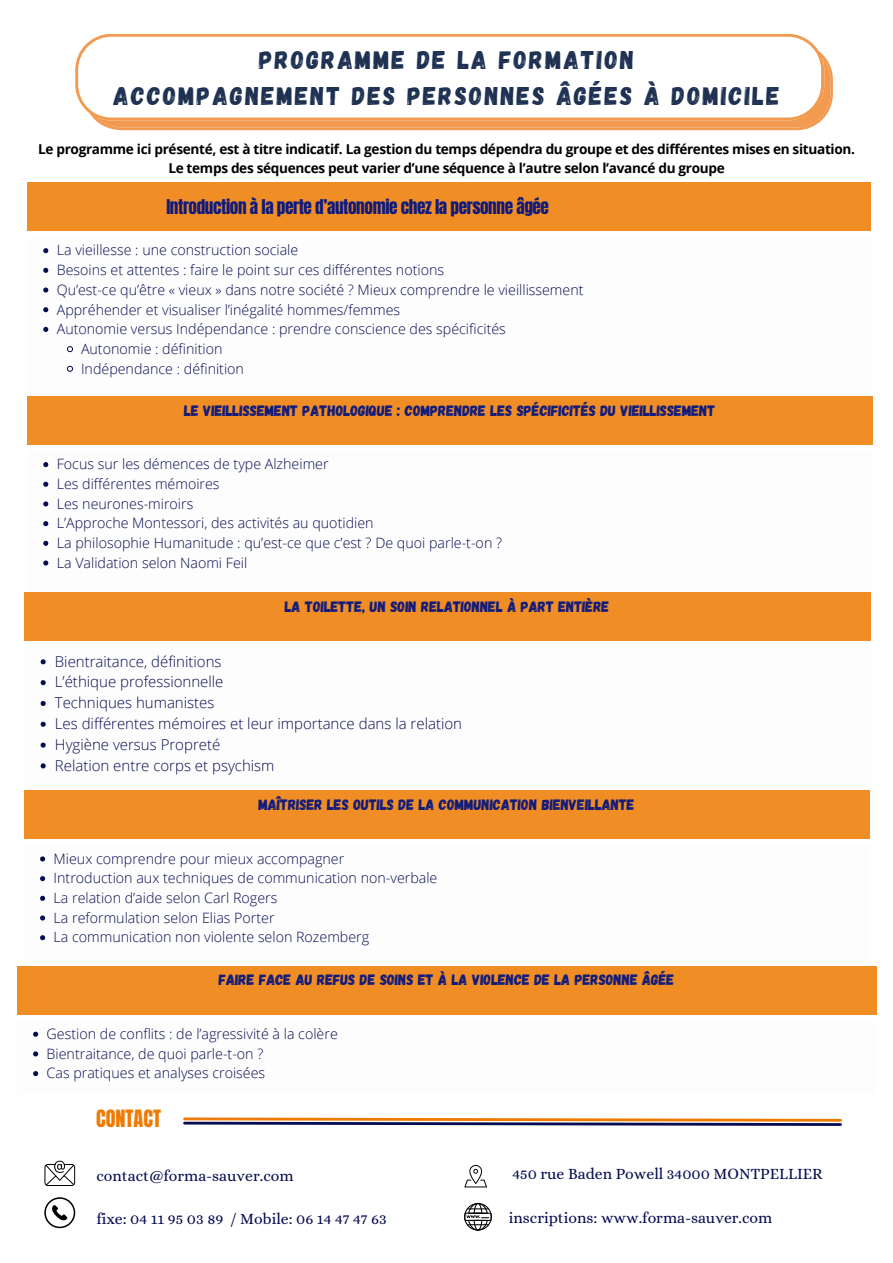
<style>
.page{position:relative;width:893px;height:1263px;background:#fff}
.page>*{position:absolute;margin:0;border:0;box-sizing:border-box;transform-origin:0 0}
.t1{font:25.58px/35.4px "Gagalin";letter-spacing:.085em;color:#1e3152;text-align:center}
.t2{font:20.25px "Anton";color:#ef7a00}
.t3{font:17.25px "Anton";letter-spacing:-.025em;color:#101b7d}
.t4{font:15.75px "Alice";color:#050c50}
.t5{font:15px "Gagalin";color:#101b7d}
.t6{font:300 15px "Open Sans";color:#050c50}
.t7{font:300 14.25px "Open Sans";color:#050c50}
.t8{font:700 13.65px/18.6px "Open Sans";letter-spacing:-.025em;color:#000;text-align:center}
</style>
<div class="page">
<svg style="left:75px;top:34px;width:758px;height:96px"></svg>
<div style="left:27px;top:182px;width:843px;height:49px;background:#f18d25"></div>
<svg style="left:43px;top:248px;width:5px;height:5px"></svg>
<svg style="left:43px;top:268px;width:5px;height:5px"></svg>
<svg style="left:43px;top:287px;width:5px;height:6px"></svg>
<svg style="left:43px;top:307px;width:5px;height:5px"></svg>
<svg style="left:43px;top:327px;width:5px;height:5px"></svg>
<svg style="left:67px;top:346px;width:6px;height:6px"></svg>
<svg style="left:67px;top:366px;width:6px;height:6px"></svg>
<svg style="left:44px;top:1161px;width:31px;height:25px"></svg>
<svg style="left:44px;top:1197px;width:31px;height:31px"></svg>
<svg style="left:464px;top:1165px;width:23px;height:22px"></svg>
<svg style="left:464px;top:1203px;width:28px;height:27px"></svg>
<svg style="left:183px;top:1117px;width:659px;height:9px"></svg>
<div style="left:27px;top:396px;width:845px;height:49px;background:#f18d25"></div>
<svg style="left:43px;top:462px;width:5px;height:5px"></svg>
<svg style="left:43px;top:482px;width:5px;height:5px"></svg>
<svg style="left:43px;top:501px;width:5px;height:5px"></svg>
<svg style="left:43px;top:521px;width:5px;height:5px"></svg>
<svg style="left:43px;top:541px;width:5px;height:5px"></svg>
<svg style="left:43px;top:560px;width:5px;height:5px"></svg>
<div style="left:24px;top:592px;width:846px;height:49px;background:#f18d25"></div>
<svg style="left:41px;top:659px;width:5px;height:5px"></svg>
<svg style="left:41px;top:680px;width:5px;height:5px"></svg>
<svg style="left:41px;top:701px;width:5px;height:5px"></svg>
<svg style="left:41px;top:722px;width:5px;height:5px"></svg>
<svg style="left:41px;top:742px;width:5px;height:6px"></svg>
<svg style="left:41px;top:763px;width:5px;height:5px"></svg>
<div style="left:24px;top:790px;width:845px;height:49px;background:#f18d25"></div>
<svg style="left:40px;top:856px;width:5px;height:5px"></svg>
<svg style="left:40px;top:876px;width:5px;height:5px"></svg>
<svg style="left:40px;top:896px;width:5px;height:5px"></svg>
<svg style="left:40px;top:915px;width:5px;height:5px"></svg>
<svg style="left:40px;top:935px;width:5px;height:5px"></svg>
<div style="left:17px;top:965px;width:859px;height:49px;background:#f18d25"></div>
<svg style="left:33px;top:1032px;width:5px;height:5px"></svg>
<svg style="left:33px;top:1051px;width:5px;height:5px"></svg>
<svg style="left:33px;top:1071px;width:5px;height:5px"></svg>
<p class="t1" style="left:114px;top:41px;width:667px">PROGRAMME DE LA FORMATION<br>ACCOMPAGNEMENT DES PERSONNES ÂGÉES À DOMICILE</p>
<h3 class="t8" style="left:38px;top:140px;width:818px">Le programme ici présenté, est à titre indicatif. La gestion du temps dépendra du groupe et des différentes mises en situation.<br>Le temps des séquences peut varier d’une séquence à l’autre selon l’avancé du groupe</h3>
<p class="t3" style="left:166px;top:194px;width:384px">Introduction à la perte d’autonomie chez la personne âgée</p>
<h1 class="t7" style="left:57px;top:240px;width:243px">La vieillesse : une construction sociale</h1>
<p class="t7" style="left:57px;top:260px;width:389px">Besoins et attentes : faire le point sur ces différentes notions</p>
<p class="t7" style="left:57px;top:280px;width:528px">Qu’est-ce qu’être « vieux » dans notre société ? Mieux comprendre le vieillissement</p>
<p class="t7" style="left:57px;top:299px;width:345px">Appréhender et visualiser l’inégalité hommes/femmes</p>
<p class="t7" style="left:57px;top:319px;width:450px">Autonomie versus Indépendance : prendre conscience des spécificités</p>
<p class="t7" style="left:81px;top:339px;width:143px">Autonomie : définition</p>
<p class="t7" style="left:81px;top:358px;width:164px">Indépendance : définition</p>
<p class="t5" style="left:184px;top:401px;width:532px">LE VIEILLISSEMENT PATHOLOGIQUE : COMPRENDRE LES SPÉCIFICITÉS DU VIEILLISSEMENT</p>
<p class="t7" style="left:57px;top:454px;width:273px">Focus sur les démences de type Alzheimer</p>
<p class="t7" style="left:57px;top:474px;width:164px">Les différentes mémoires</p>
<p class="t7" style="left:57px;top:493px;width:138px">Les neurones-miroirs</p>
<p class="t7" style="left:57px;top:513px;width:318px">L’Approche Montessori, des activités au quotidien</p>
<p class="t7" style="left:57px;top:533px;width:447px">La philosophie Humanitude : qu’est-ce que c’est ? De quoi parle-t-on ?</p>
<p class="t7" style="left:57px;top:553px;width:192px">La Validation selon Naomi Feil</p>
<p class="t5" style="left:285px;top:597px;width:326px">LA TOILETTE, UN SOIN RELATIONNEL À PART ENTIÈRE</p>
<p class="t6" style="left:55px;top:650px;width:168px">Bientraitance, définitions</p>
<p class="t6" style="left:55px;top:671px;width:170px">L’éthique professionnelle</p>
<p class="t6" style="left:55px;top:692px;width:161px">Techniques humanistes</p>
<p class="t6" style="left:55px;top:713px;width:409px">Les différentes mémoires et leur importance dans la relation</p>
<p class="t6" style="left:55px;top:734px;width:167px">Hygiène versus Propreté</p>
<p class="t6" style="left:55px;top:755px;width:221px">Relation entre corps et psychism</p>
<p class="t5" style="left:258px;top:795px;width:378px">MAÎTRISER LES OUTILS DE LA COMMUNICATION BIENVEILLANTE</p>
<p class="t7" style="left:54px;top:848px;width:292px">Mieux comprendre pour mieux accompagner</p>
<p class="t7" style="left:54px;top:868px;width:385px">Introduction aux techniques de communication non-verbale</p>
<p class="t7" style="left:54px;top:888px;width:225px">La relation d’aide selon Carl Rogers</p>
<p class="t7" style="left:54px;top:907px;width:222px">La reformulation selon Elias Porter</p>
<p class="t7" style="left:54px;top:927px;width:317px">La communication non violente selon Rozemberg</p>
<p class="t5" style="left:219px;top:970px;width:457px">FAIRE FACE AU REFUS DE SOINS ET À LA VIOLENCE DE LA PERSONNE ÂGÉE</p>
<h3 class="t7" style="left:47px;top:1024px;width:293px">Gestion de conflits : de l’agressivité à la colère</h3>
<p class="t7" style="left:47px;top:1043px;width:218px">Bientraitance, de quoi parle-t-on ?</p>
<p class="t7" style="left:47px;top:1063px;width:220px">Cas pratiques et analyses croisées</p>
<p class="t2" style="left:96px;top:1104px;width:66px">CONTACT</p>
<p class="t4" style="left:96px;top:1166px;width:199px">contact@forma-sauver.com</p>
<p class="t4" style="left:96px;top:1210px;width:292px">fixe: 04 11 95 03 89 / Mobile: 06 14 47 47 63</p>
<p class="t4" style="left:512px;top:1165px;width:312px">450 rue Baden Powell 34000 MONTPELLIER</p>
<p class="t4" style="left:509px;top:1209px;width:265px">inscriptions: www.forma-sauver.com</p>
</div>
